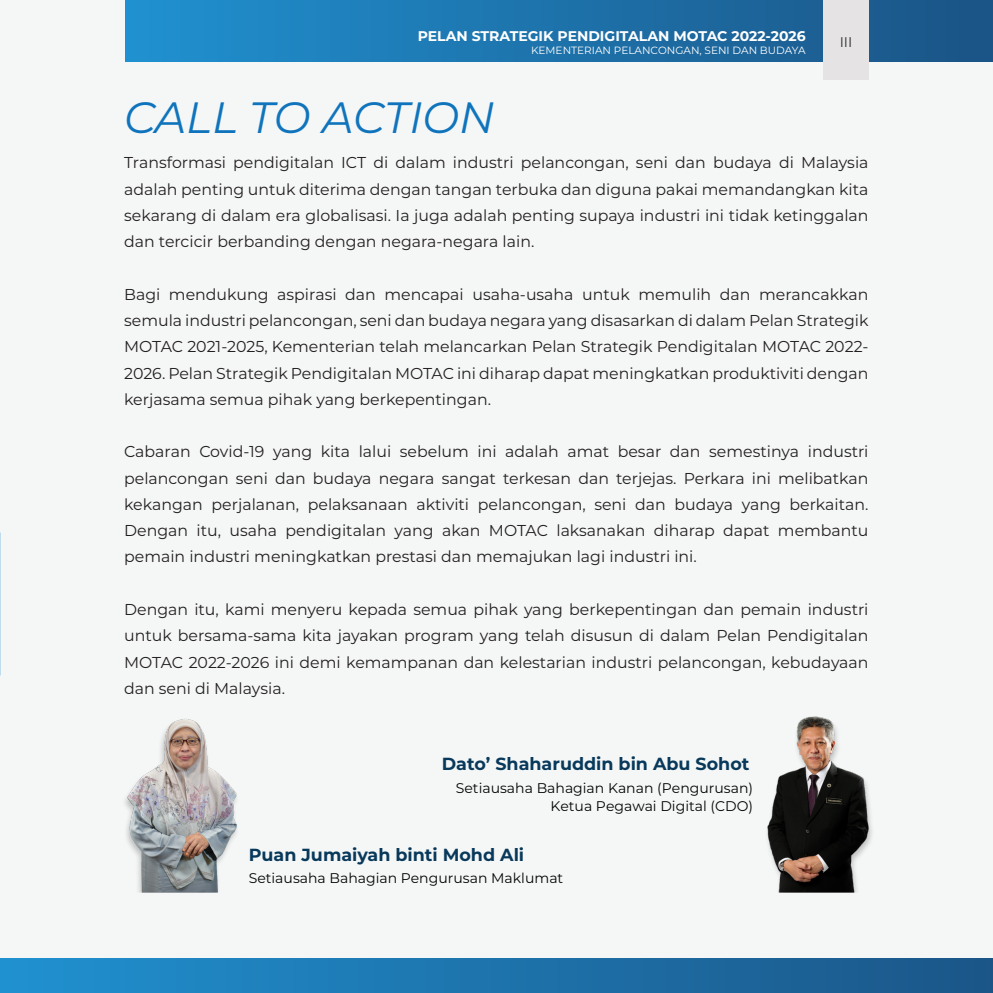
<style>
.page{position:relative;width:993px;height:993px;background:#fff}
.page>*{position:absolute;margin:0;border:0;box-sizing:border-box;transform-origin:0 0}
.t1{font:italic 43.75px "Montserrat";color:#1074bc}
.t2{font:700 17.5px "Montserrat";color:#08395b}
.t3{font:15.75px/26.2px "Montserrat";color:#231f20;text-align:justify}
.t4{font:14px/17.8px "Montserrat";color:#040503;text-align:right}
.t5{font:700 14px "Montserrat";color:#fff}
.t6{font:14px "Montserrat";color:#333434}
.t7{font:10.5px "Montserrat";color:#fff}
</style>
<div class="page">
<div style="left:0;top:0;width:992px;height:992px;background:#f5f7f7"></div>
<div style="left:0;top:957px;width:992px;height:35px;background:linear-gradient(to right,#2091d0,#1b5688)"></div>
<div style="left:125px;top:0;width:867px;height:61px;background:linear-gradient(to right,#2091d0,#1b5385)"></div>
<div style="left:822px;top:0;width:46px;height:79px;background:#e5e3e4"></div>
<img style="left:767px;top:716px;width:105px;height:176px">
<img style="left:125px;top:718px;width:112px;height:174px">
<p class="t5" style="left:417px;top:26px;width:389px">PELAN STRATEGIK PENDIGITALAN MOTAC 2022-2026</p>
<p class="t7" style="left:531px;top:43px;width:276px">KEMENTERIAN PELANCONGAN, SENI DAN BUDAYA</p>
<p class="t1" style="left:124px;top:87px;width:372px">CALL TO ACTION</p>
<p class="t6" style="left:839px;top:33px;width:14px">III</p>
<p class="t3" style="left:124px;top:149px;width:745px">Transformasi pendigitalan ICT di dalam industri pelancongan, seni dan budaya di Malaysia adalah penting untuk diterima dengan tangan terbuka dan diguna pakai memandangkan kita sekarang di dalam era globalisasi. Ia juga adalah penting supaya industri ini tidak ketinggalan dan tercicir berbanding dengan negara-negara lain.</p>
<p class="t3" style="left:124px;top:280px;width:745px">Bagi mendukung aspirasi dan mencapai usaha-usaha untuk memulih dan merancakkan semula industri pelancongan, seni dan budaya negara yang disasarkan di dalam Pelan Strategik MOTAC 2021-2025, Kementerian telah melancarkan Pelan Strategik Pendigitalan MOTAC 2022- 2026. Pelan Strategik Pendigitalan MOTAC ini diharap dapat meningkatkan produktiviti dengan</p>
<p class="t3" style="left:124px;top:385px;width:368px">kerjasama semua pihak yang berkepentingan.</p>
<p class="t3" style="left:124px;top:438px;width:745px">Cabaran Covid-19 yang kita lalui sebelum ini adalah amat besar dan semestinya industri pelancongan seni dan budaya negara sangat terkesan dan terjejas. Perkara ini melibatkan kekangan perjalanan, pelaksanaan aktiviti pelancongan, seni dan budaya yang berkaitan.<br>Dengan itu, usaha pendigitalan yang akan MOTAC laksanakan diharap dapat membantu pemain industri meningkatkan prestasi dan memajukan lagi industri ini.</p>
<p class="t3" style="left:124px;top:595px;width:745px">Dengan itu, kami menyeru kepada semua pihak yang berkepentingan dan pemain industri untuk bersama-sama kita jayakan program yang telah disusun di dalam Pelan Pendigitalan MOTAC 2022-2026 ini demi kemampanan dan kelestarian industri pelancongan, kebudayaan dan seni di Malaysia.</p>
<p class="t2" style="left:441px;top:751px;width:309px">Dato’ Shaharuddin bin Abu Sohot</p>
<p class="t4" style="left:456px;top:778px;width:298px">Setiausaha Bahagian Kanan (Pengurusan)<br>Ketua Pegawai Digital (CDO)</p>
<p class="t2" style="left:249px;top:842px;width:277px">Puan Jumaiyah binti Mohd Ali</p>
<p class="t4" style="left:249px;top:868px;width:316px">Setiausaha Bahagian Pengurusan Maklumat</p>
</div>
